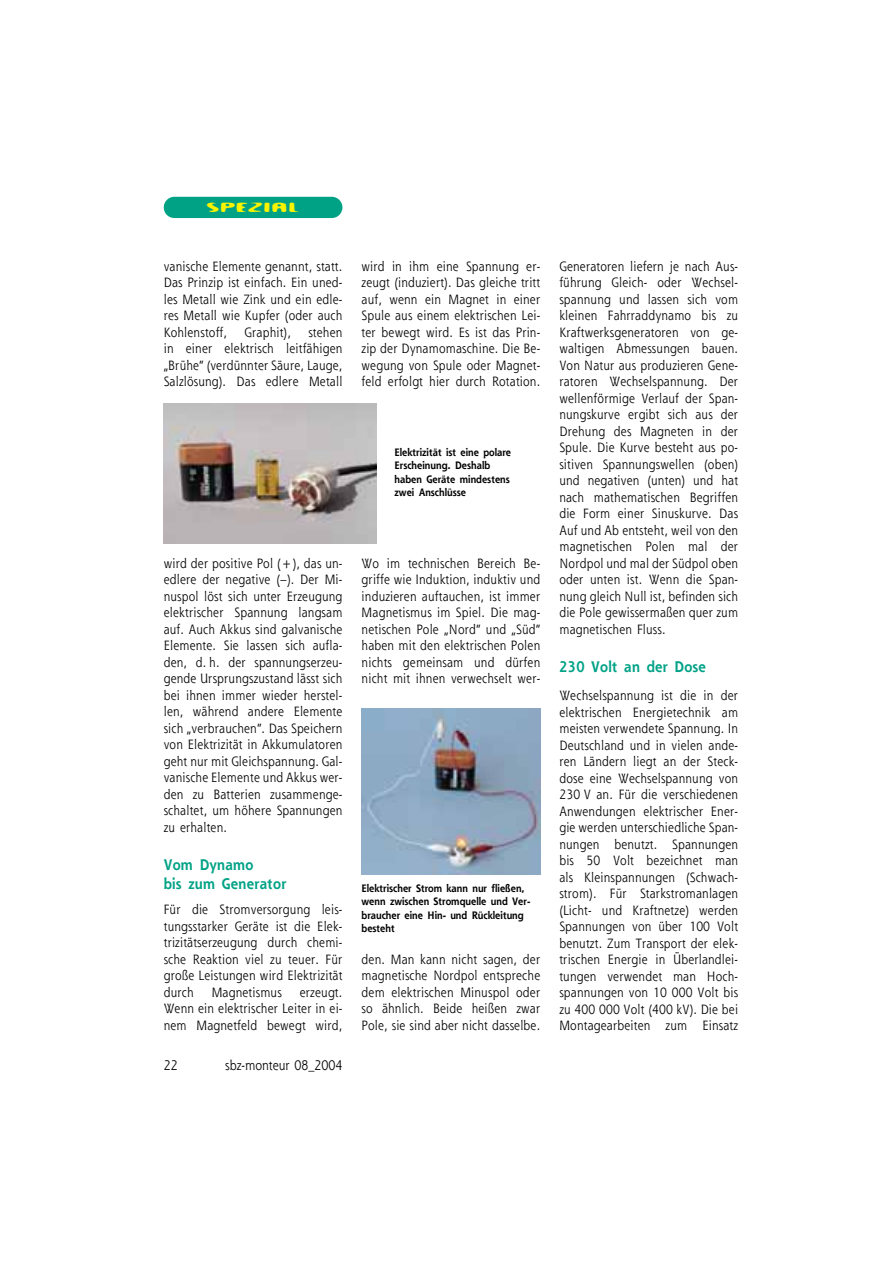
<style>
.page{position:relative;width:893px;height:1263px;background:#fff}
.page>*{position:absolute;margin:0;border:0;box-sizing:border-box;transform-origin:0 0}
.t1{font:19.5px "Dioptrin";letter-spacing:.09em;color:#f8f400;scale:.9 1}
.t2{font:700 15px/19.5px "Shannon";letter-spacing:.02em;color:#00a286;scale:.9 1}
.t3{font:13.5px "Shannon";color:#000;scale:.9 1}
.t4{font:13.2px/16.5px "Shannon";letter-spacing:.015em;color:#000;text-align:justify;scale:.9 1}
.t5{font:700 10.5px/13.5px "Shannon";color:#000;scale:.9 1}
</style>
<div class="page">
<div style="left:164px;top:197px;width:178px;height:21px;background:#00a286;border-radius:11px"></div>
<img style="left:164px;top:404px;width:212px;height:140px">
<img style="left:361px;top:708px;width:179px;height:167px">
<h1 class="t1" style="left:207px;top:194px;width:104px">SPEZIAL</h1>
<p class="t4" style="left:164px;top:259px;width:200px">vanische Elemente genannt, statt.<br>Das Prinzip ist einfach. Ein uned&shy;les Metall wie Zink und ein edle&shy;res Metall wie Kupfer (oder auch Kohlenstoff,</p>
<p class="t4" style="left:164px;top:325px;width:200px;text-indent:145px">stehen in einer elektrisch leitfähigen „Brühe“ (verdünnter Säure, Lauge, Salzlösung). Das edlere Metall</p>
<p class="t4" style="left:244px;top:325px;width:53px">Graphit),</p>
<p class="t4" style="left:361px;top:259px;width:200px">wird in ihm eine Spannung er&shy;zeugt (induziert). Das gleiche tritt auf, wenn ein Magnet in einer Spule aus einem elektrischen Lei&shy;ter bewegt wird. Es ist das Prin&shy;zip der Dynamomaschine. Die Be&shy;wegung von Spule oder Magnet&shy;feld erfolgt hier durch Rotation.</p>
<p class="t5" style="left:394px;top:446px;width:131px">Elektrizität ist eine polare<br>Erscheinung. Deshalb haben Geräte mindestens zwei Anschlüsse</p>
<p class="t4" style="left:164px;top:556px;width:200px">wird der positive Pol (+), das un&shy;edlere der negative (–). Der Mi&shy;nuspol löst sich unter Erzeugung elektrischer Spannung langsam auf. Auch Akkus sind galvanische Elemente. Sie lassen sich aufla&shy;den, d. h. der spannungserzeu&shy;gende Ursprungszustand lässt sich bei ihnen immer wieder herstel&shy;len, während andere Elemente sich „verbrauchen“. Das Speichern von Elektrizität in Akkumulatoren geht nur mit Gleichspannung. Gal&shy;vanische Elemente und Akkus wer&shy;den zu Batterien zusammenge&shy;schaltet, um höhere Spannungen zu erhalten.</p>
<p class="t2" style="left:164px;top:856px;width:138px">Vom Dynamo<br>bis zum Generator</p>
<p class="t4" style="left:164px;top:902px;width:200px">Für die Stromversorgung leis&shy;tungsstarker Geräte ist die Elek&shy;trizitätserzeugung durch chemi&shy;sche Reaktion viel zu teuer. Für große Leistungen wird Elektrizität durch</p>
<p class="t4" style="left:212px;top:985px;width:79px">Magnetismus</p>
<p class="t4" style="left:164px;top:985px;width:200px;text-indent:136px">erzeugt.<br>Wenn ein elektrischer Leiter in ei&shy;nem Magnetfeld bewegt wird,</p>
<p class="t3" style="left:164px;top:1060px;width:17px">22</p>
<p class="t3" style="left:225px;top:1060px;width:132px">sbz-monteur 08_2004</p>
<p class="t4" style="left:361px;top:556px;width:200px">Wo im technischen Bereich Be&shy;griffe wie Induktion, induktiv und induzieren auftauchen, ist immer Magnetismus im Spiel. Die mag&shy;netischen Pole „Nord“ und „Süd“ haben mit den elektrischen Polen nichts gemeinsam und dürfen nicht mit ihnen verwechselt wer-</p>
<p class="t5" style="left:361px;top:882px;width:189px">Elektrischer Strom kann nur fließen, wenn zwischen Stromquelle und Ver&shy;braucher eine Hin- und Rückleitung besteht</p>
<p class="t4" style="left:361px;top:952px;width:200px">den. Man kann nicht sagen, der magnetische Nordpol entspreche dem elektrischen Minuspol oder so ähnlich. Beide heißen zwar Pole, sie sind aber nicht dasselbe.</p>
<p class="t4" style="left:559px;top:259px;width:200px">Generatoren liefern je nach Aus&shy;führung Gleich- oder Wechsel&shy;spannung und lassen sich vom kleinen Fahrraddynamo bis zu Kraftwerksgeneratoren von ge&shy;waltigen Abmessungen bauen.<br>Von Natur aus produzieren Gene&shy;ratoren Wechselspannung. Der wellenförmige Verlauf der Span&shy;nungskurve ergibt sich aus der Drehung des Magneten in der Spule. Die Kurve besteht aus po&shy;sitiven Spannungswellen (oben) und negativen (unten) und hat nach mathematischen Begriffen die Form einer Sinuskurve. Das Auf und Ab entsteht, weil von den magnetischen Polen mal der Nordpol und mal der Südpol oben oder unten ist. Wenn die Span&shy;nung gleich Null ist, befinden sich die Pole gewissermaßen quer zum magnetischen Fluss.</p>
<p class="t2" style="left:559px;top:658px;width:164px">230 Volt an der Dose</p>
<p class="t4" style="left:559px;top:688px;width:200px">Wechselspannung ist die in der elektrischen Energietechnik am meisten verwendete Spannung. In Deutschland und in vielen ande&shy;ren Ländern liegt an der Steck&shy;dose eine Wechselspannung von 230 V an. Für die verschiedenen Anwendungen elektrischer Ener&shy;gie werden unterschiedliche Span&shy;nungen benutzt. Spannungen bis 50 Volt bezeichnet man als Kleinspannungen (Schwach&shy;strom). Für Starkstromanlagen (Licht- und Kraftnetze) werden Spannungen von über 100 Volt benutzt. Zum Transport der elek&shy;trischen Energie in Überlandlei&shy;tungen verwendet man Hoch&shy;spannungen von 10 000 Volt bis zu 400 000 Volt (400 kV). Die bei Montagearbeiten zum Einsatz</p>
</div>
